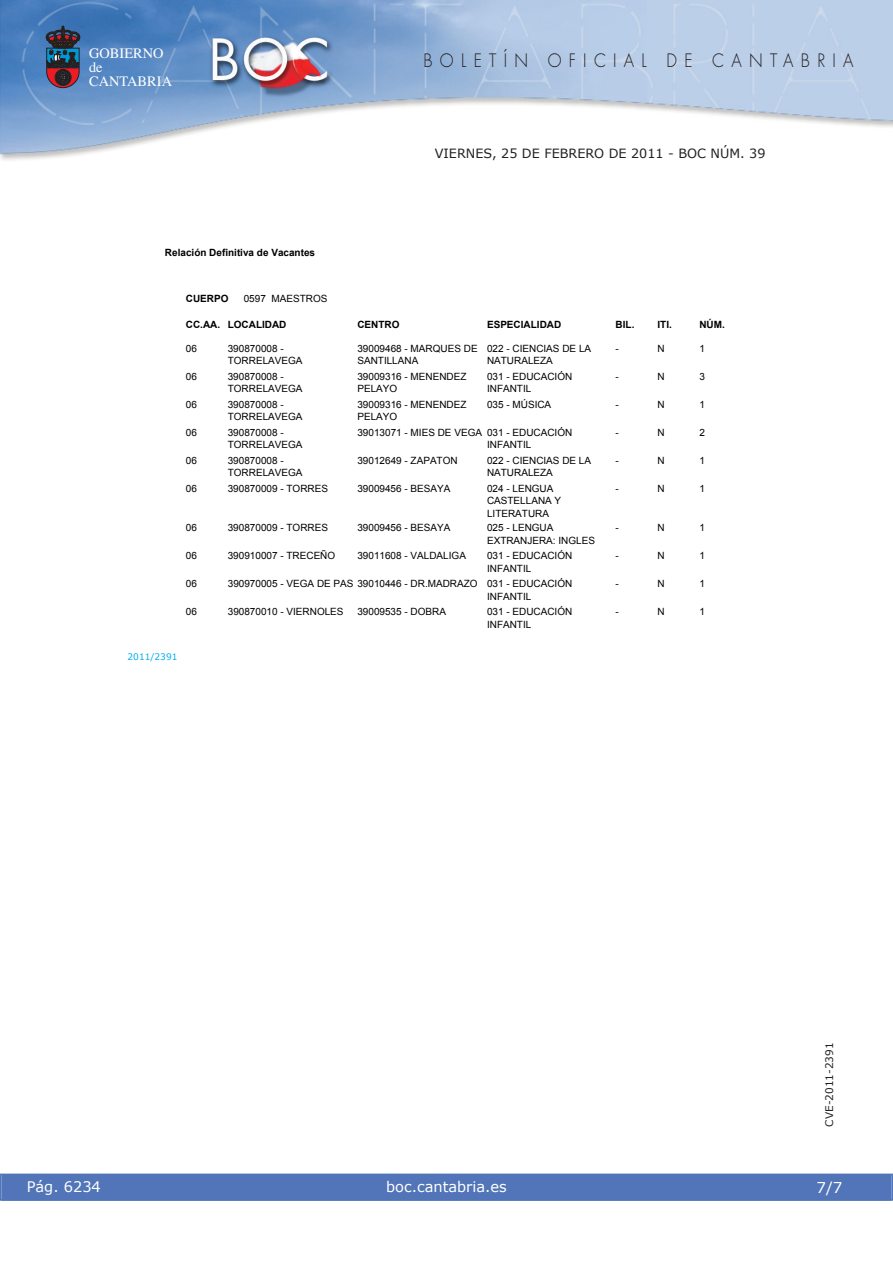
<style>
.page{position:relative;width:893px;height:1263px;background:#fff}
.page>*{position:absolute;margin:0;border:0;box-sizing:border-box;transform-origin:0 0}
.t1{font:300 18px "Futura";letter-spacing:.45em;color:#231f20;scale:.9 1}
.t2{font:15px "Verdana";color:#fff}
.t3{font:14.55px "Verdana";color:#fff}
.t4{font:14.4px/14.1px "Times";color:#fff}
.t5{font:12.75px "Verdana";color:#231f20}
.t6{font:10.5px "Verdana";color:#231f20}
.t7{font:9.9px/12.6px "Arial";color:#000}
.t8{font:700 9.9px "Arial";color:#000}
.t9{font:9px "Verdana";color:#00aeef}
</style>
<div class="page">
<img style="left:0;top:0;width:893px;height:161px">
<svg style="left:46px;top:26px;width:34px;height:62px;background:#464054"></svg>
<div style="left:1px;top:1174px;width:890px;height:27px;background:#5175b8"></div>
<div style="left:0;top:1174px;width:893px;height:27px;border:1px solid #5175b8"></div>
<h3 class="t4" style="left:89px;top:47px;width:85px">GOBIERNO de<br>CANTABRIA</h3>
<h1 class="t1" style="left:423px;top:52px;width:479px">BOLETÍN OFICIAL DE CANTABRIA</h1>
<p class="t5" style="left:435px;top:145px;width:332px">VIERNES, 25 DE FEBRERO DE 2011 - BOC NÚM. 39</p>
<p class="t8" style="left:165px;top:247px;width:152px">Relación Definitiva de Vacantes</p>
<p class="t8" style="left:186px;top:293px;width:44px">CUERPO</p>
<p class="t7" style="left:244px;top:292px;width:85px">0597 MAESTROS</p>
<p class="t8" style="left:186px;top:319px;width:102px">CC.AA. LOCALIDAD</p>
<p class="t8" style="left:357px;top:319px;width:44px">CENTRO</p>
<p class="t8" style="left:616px;top:319px;width:20px">BIL.</p>
<p class="t8" style="left:657px;top:319px;width:16px">ITI.</p>
<p class="t8" style="left:699px;top:319px;width:27px">NÚM.</p>
<p class="t8" style="left:487px;top:319px;width:76px">ESPECIALIDAD</p>
<p class="t7" style="left:186px;top:342px;width:13px">06</p>
<p class="t7" style="left:228px;top:342px;width:76px">390870008 -<br>TORRELAVEGA</p>
<p class="t7" style="left:357px;top:342px;width:122px">39009468 - MARQUES DE<br>SANTILLANA</p>
<p class="t7" style="left:487px;top:342px;width:106px">022 - CIENCIAS DE LA<br>NATURALEZA</p>
<p class="t7" style="left:616px;top:342px;width:5px">-</p>
<p class="t7" style="left:657px;top:342px;width:9px">N</p>
<p class="t7" style="left:699px;top:342px;width:7px">1</p>
<p class="t7" style="left:186px;top:370px;width:13px">06</p>
<p class="t7" style="left:228px;top:370px;width:76px">390870008 -<br>TORRELAVEGA</p>
<p class="t7" style="left:357px;top:370px;width:111px">39009316 - MENENDEZ<br>PELAYO</p>
<p class="t7" style="left:487px;top:370px;width:87px">031 - EDUCACIÓN<br>INFANTIL</p>
<p class="t7" style="left:616px;top:370px;width:5px">-</p>
<p class="t7" style="left:657px;top:370px;width:9px">N</p>
<p class="t7" style="left:699px;top:370px;width:7px">3</p>
<p class="t7" style="left:186px;top:398px;width:13px">06</p>
<p class="t7" style="left:228px;top:398px;width:76px">390870008 -<br>TORRELAVEGA</p>
<p class="t7" style="left:357px;top:398px;width:111px">39009316 - MENENDEZ<br>PELAYO</p>
<p class="t7" style="left:487px;top:398px;width:66px">035 - MÚSICA</p>
<p class="t7" style="left:616px;top:398px;width:5px">-</p>
<p class="t7" style="left:657px;top:398px;width:9px">N</p>
<p class="t7" style="left:699px;top:398px;width:7px">1</p>
<p class="t7" style="left:186px;top:426px;width:13px">06</p>
<p class="t7" style="left:228px;top:426px;width:76px">390870008 -<br>TORRELAVEGA</p>
<p class="t7" style="left:487px;top:426px;width:87px;text-indent:-130px">39013071 - MIES DE VEGA 031 - EDUCACIÓN<br>INFANTIL</p>
<p class="t7" style="left:616px;top:426px;width:5px">-</p>
<p class="t7" style="left:657px;top:426px;width:9px">N</p>
<p class="t7" style="left:699px;top:426px;width:7px">2</p>
<p class="t7" style="left:186px;top:454px;width:13px">06</p>
<p class="t7" style="left:228px;top:454px;width:76px">390870008 -<br>TORRELAVEGA</p>
<p class="t7" style="left:357px;top:454px;width:102px">39012649 - ZAPATON</p>
<p class="t7" style="left:487px;top:454px;width:106px">022 - CIENCIAS DE LA<br>NATURALEZA</p>
<p class="t7" style="left:616px;top:454px;width:5px">-</p>
<p class="t7" style="left:657px;top:454px;width:9px">N</p>
<p class="t7" style="left:699px;top:454px;width:7px">1</p>
<p class="t7" style="left:186px;top:482px;width:13px">06</p>
<p class="t7" style="left:228px;top:482px;width:102px">390870009 - TORRES</p>
<p class="t7" style="left:357px;top:482px;width:95px">39009456 - BESAYA</p>
<p class="t7" style="left:487px;top:482px;width:76px">024 - LENGUA<br>CASTELLANA Y<br>LITERATURA</p>
<p class="t7" style="left:616px;top:482px;width:5px">-</p>
<p class="t7" style="left:657px;top:482px;width:9px">N</p>
<p class="t7" style="left:699px;top:482px;width:7px">1</p>
<p class="t7" style="left:186px;top:522px;width:13px">06</p>
<p class="t7" style="left:228px;top:522px;width:102px">390870009 - TORRES</p>
<p class="t7" style="left:357px;top:522px;width:95px">39009456 - BESAYA</p>
<p class="t7" style="left:487px;top:522px;width:110px">025 - LENGUA<br>EXTRANJERA: INGLES</p>
<p class="t7" style="left:616px;top:522px;width:5px">-</p>
<p class="t7" style="left:657px;top:522px;width:9px">N</p>
<p class="t7" style="left:699px;top:522px;width:7px">1</p>
<p class="t7" style="left:186px;top:550px;width:13px">06</p>
<p class="t7" style="left:228px;top:550px;width:109px">390910007 - TRECEÑO</p>
<p class="t7" style="left:357px;top:550px;width:110px">39011608 - VALDALIGA</p>
<p class="t7" style="left:487px;top:550px;width:87px">031 - EDUCACIÓN<br>INFANTIL</p>
<p class="t7" style="left:616px;top:550px;width:5px">-</p>
<p class="t7" style="left:657px;top:550px;width:9px">N</p>
<p class="t7" style="left:699px;top:550px;width:7px">1</p>
<p class="t7" style="left:186px;top:577px;width:13px">06</p>
<p class="t7" style="left:487px;top:577px;width:87px;text-indent:-259px">390970005 - VEGA DE PAS 39010446 - DR.MADRAZO 031 - EDUCACIÓN<br>INFANTIL</p>
<p class="t7" style="left:616px;top:577px;width:5px">-</p>
<p class="t7" style="left:657px;top:577px;width:9px">N</p>
<p class="t7" style="left:699px;top:577px;width:7px">1</p>
<p class="t7" style="left:186px;top:605px;width:13px">06</p>
<p class="t7" style="left:228px;top:605px;width:117px">390870010 - VIERNOLES</p>
<p class="t7" style="left:357px;top:605px;width:90px">39009535 - DOBRA</p>
<p class="t7" style="left:487px;top:605px;width:87px">031 - EDUCACIÓN<br>INFANTIL</p>
<p class="t7" style="left:616px;top:605px;width:5px">-</p>
<p class="t7" style="left:657px;top:605px;width:9px">N</p>
<p class="t7" style="left:699px;top:605px;width:7px">1</p>
<p class="t9" style="left:128px;top:651px;width:51px">2011/2391</p>
<p class="t6" style="left:823px;top:1127px;width:86px;rotate:-90deg">CVE-2011-2391</p>
<h3 class="t3" style="left:27px;top:1177px;width:76px">Pág. 6234</h3>
<h3 class="t3" style="left:386px;top:1178px;width:122px">boc.cantabria.es</h3>
<h2 class="t2" style="left:816px;top:1178px;width:27px">7/7</h2>
</div>
